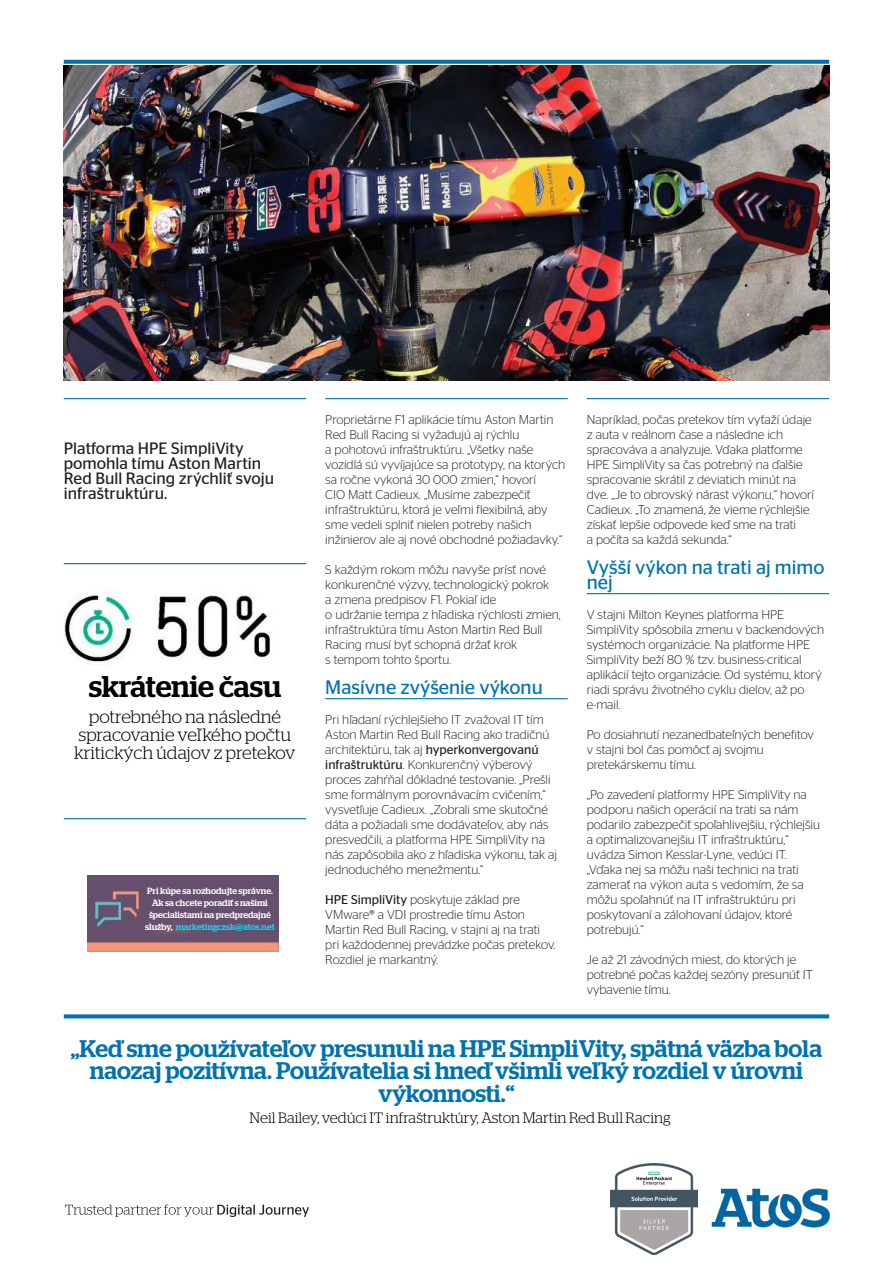
<style>
.page{position:relative;width:893px;height:1263px;background:#fff}
.page>*{position:absolute;margin:0;border:0;box-sizing:border-box;transform-origin:0 0}
.Quote___Inside_Body{font:500 30px "Stag";letter-spacing:-.005em;color:#000}
.Quote___Inside_Body-2{font:500 24px/22.5px "Stag";color:#0073ae;text-align:center}
.Chapter_Title___Succ{font:19.5px/15px "Stag Sans";color:#0073ae}
.Quote___Inside_Body-3{font:300 18px/18px "Stag";letter-spacing:-.005em;color:#000;text-align:center}
.Body_Copy{font:16.5px/15px "Stag Sans";color:#231f20}
.Quote___Inside_Body-4{font:300 15px "Stag";color:#000}
.Body_Copy-2{font:300 12.75px/15px "Stag Sans";color:#231f20}
.Quote___Inside_Body-5{font:500 9px/12px "Stag";color:#fff;text-align:center}
.s1{color:#00e0ff}
.s2{font-weight:400}
</style>
<div class="page">
<hr style="left:325px;top:398px;width:243px;height:1px;background:#0073ae">
<img style="left:64px;top:66px;width:765px;height:315px">
<hr style="left:325px;top:698px;width:243px;height:1px;background:#0073ae">
<hr style="left:587px;top:398px;width:242px;height:1px;background:#0073ae">
<hr style="left:587px;top:593px;width:242px;height:1px;background:#0073ae">
<hr style="left:64px;top:398px;width:242px;height:1px;background:#0073ae">
<img style="left:64px;top:590px;width:207px;height:74px">
<hr style="left:64px;top:563px;width:242px;height:1px;background:#0073ae">
<hr style="left:64px;top:818px;width:242px;height:1px;background:#0073ae">
<img style="left:87px;top:875px;width:192px;height:76px">
<img style="left:611px;top:1164px;width:86px;height:91px">
<img style="left:711px;top:1188px;width:118px;height:40px">
<svg style="left:65px;top:1205px;width:244px;height:12px"></svg>
<svg style="left:64px;top:60px;width:765px;height:4px;background:#0d7ab2"></svg>
<svg style="left:64px;top:1014px;width:765px;height:4px;background:#1b81b6"></svg>
<p class="Body_Copy" style="left:64px;top:440px;width:212px">Platforma HPE SimpliVity pomohla tímu Aston Martin<br>Red Bull Racing zrýchliť svoju infraštruktúru.</p>
<p class="Quote___Inside_Body" style="left:89px;top:669px;width:194px">skrátenie času</p>
<p class="Quote___Inside_Body-3" style="left:74px;top:707px;width:223px">potrebného na následné spracovanie veľkého počtu kritických údajov z pretekov</p>
<p class="Quote___Inside_Body-5" style="left:145px;top:885px;width:131px">Pri kúpe sa rozhodujte správne.<br>Ak sa chcete poradiť s našimi špecialistami na predpredajné služby, <span class="s1">marketingczsk@atos.net</span></p>
<p class="Body_Copy-2" style="left:325px;top:412px;width:241px">Proprietárne F1 aplikácie tímu Aston Martin Red Bull Racing si vyžadujú aj rýchlu<br>a pohotovú infraštruktúru. „Všetky naše vozidlá sú vyvíjajúce sa prototypy, na ktorých sa ročne vykoná 30 000 zmien,“ hovorí<br>CIO Matt Cadieux. „Musíme zabezpečiť infraštruktúru, ktorá je veľmi flexibilná, aby sme vedeli splniť nielen potreby našich inžinierov ale aj nové obchodné požiadavky.“</p>
<p class="Body_Copy-2" style="left:325px;top:562px;width:237px">S každým rokom môžu navyše prísť nové konkurenčné výzvy, technologický pokrok<br>a zmena predpisov F1. Pokiaľ ide<br>o udržanie tempa z hľadiska rýchlosti zmien, infraštruktúra tímu Aston Martin Red Bull Racing musí byť schopná držať krok<br>s tempom tohto športu.</p>
<p class="Chapter_Title___Succ" style="left:325px;top:679px;width:219px">Masívne zvýšenie výkonu</p>
<p class="Body_Copy-2" style="left:325px;top:712px;width:233px">Pri hľadaní rýchlejšieho IT zvažoval IT tím Aston Martin Red Bull Racing ako tradičnú architektúru, tak aj <span class="s2">hyperkonvergovanú infraštruktúru</span>. Konkurenčný výberový proces zahŕňal dôkladné testovanie. „Prešli sme formálnym porovnávacím cvičením,“ vysvetľuje Cadieux. „Zobrali sme skutočné dáta a požiadali sme dodávateľov, aby nás presvedčili, a platforma HPE SimpliVity na nás zapôsobila ako z hľadiska výkonu, tak aj jednoduchého menežmentu.“</p>
<p class="Body_Copy-2" style="left:325px;top:892px;width:232px"><span class="s2">HPE SimpliVity</span> poskytuje základ pre VMware® a VDI prostredie tímu Aston Martin Red Bull Racing, v stajni aj na trati pri každodennej prevádzke počas pretekov.<br>Rozdiel je markantný.</p>
<p class="Body_Copy-2" style="left:587px;top:412px;width:229px">Napríklad, počas pretekov tím vyťaží údaje z auta v reálnom čase a následne ich spracováva a analyzuje. Vďaka platforme HPE SimpliVity sa čas potrebný na ďalšie spracovanie skrátil z deviatich minút na dve. „Je to obrovský nárast výkonu,“ hovorí Cadieux. „To znamená, že vieme rýchlejšie získať lepšie odpovede keď sme na trati<br>a počíta sa každá sekunda.“</p>
<p class="Chapter_Title___Succ" style="left:587px;top:559px;width:239px">Vyšší výkon na trati aj mimo nej</p>
<p class="Body_Copy-2" style="left:587px;top:607px;width:239px">V stajni Milton Keynes platforma HPE SimpliVity spôsobila zmenu v backendových systémoch organizácie. Na platforme HPE SimpliVity beží 80 % tzv. business-critical aplikácií tejto organizácie. Od systému, ktorý riadi správu životného cyklu dielov, až po e-mail.</p>
<p class="Body_Copy-2" style="left:587px;top:727px;width:229px">Po dosiahnutí nezanedbateľných benefitov v stajni bol čas pomôcť aj svojmu pretekárskemu tímu.</p>
<p class="Body_Copy-2" style="left:587px;top:787px;width:235px">„Po zavedení platformy HPE SimpliVity na podporu našich operácií na trati sa nám podarilo zabezpečiť spoľahlivejšiu, rýchlejšiu a optimalizovanejšiu IT infraštruktúru,“ uvádza Simon Kesslar-Lyne, vedúci IT. „Vďaka nej sa môžu naši technici na trati zamerať na výkon auta s vedomím, že sa môžu spoľahnúť na IT infraštruktúru pri poskytovaní a zálohovaní údajov, ktoré potrebujú.“</p>
<p class="Body_Copy-2" style="left:587px;top:952px;width:228px">Je až 21 závodných miest, do ktorých je potrebné počas každej sezóny presunúť IT vybavenie tímu.</p>
<p class="Quote___Inside_Body-2" style="left:71px;top:1036px;width:753px">„Keď sme používateľov presunuli na HPE SimpliVity, spätná väzba bola naozaj pozitívna. Používatelia si hneď všimli veľký rozdiel v úrovni výkonnosti.“</p>
<p class="Quote___Inside_Body-4" style="left:250px;top:1109px;width:422px">Neil Bailey, vedúci IT infraštruktúry, Aston Martin Red Bull Racing</p>
</div>
